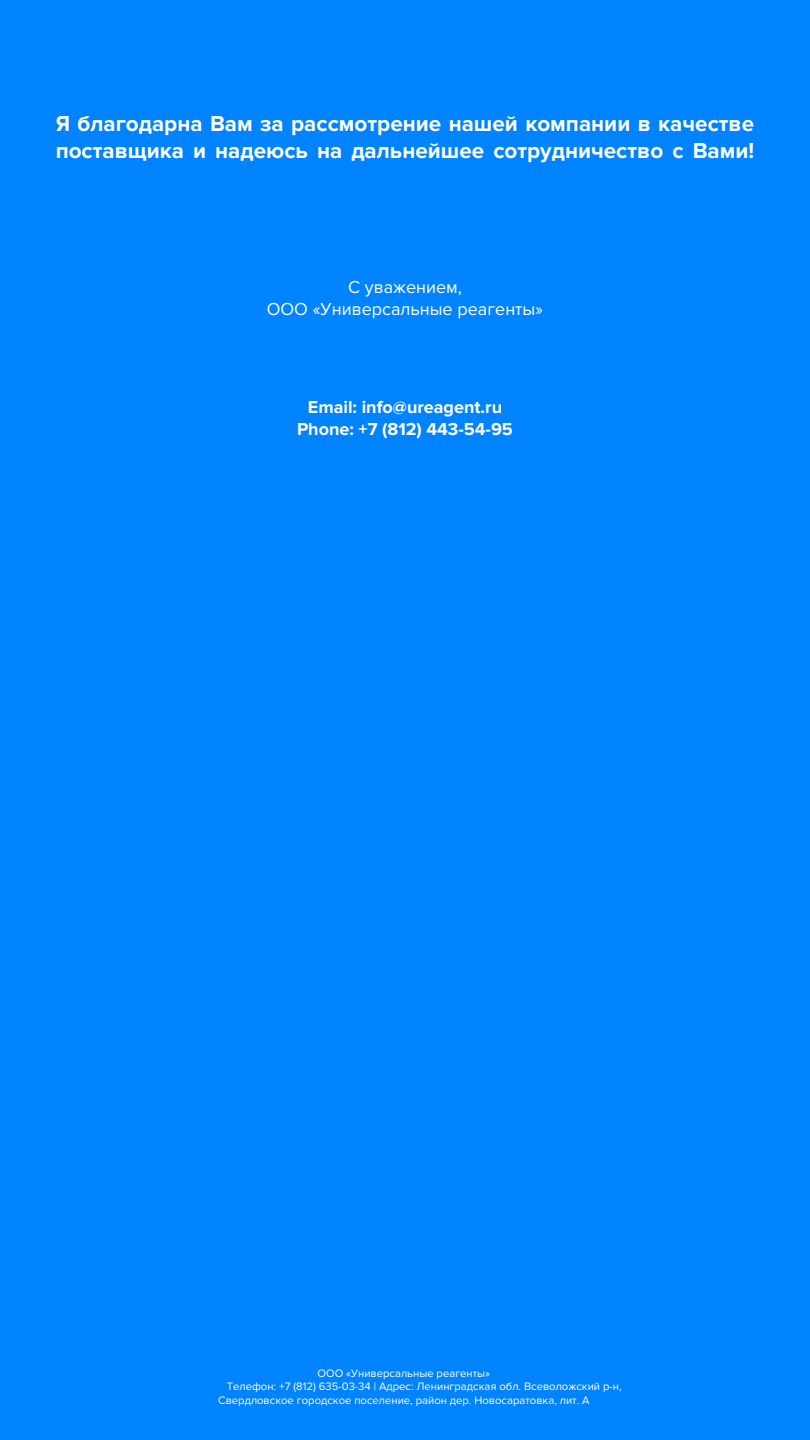
<style>
.page{position:relative;width:810px;height:1440px;background:#0083ff}
.page>*{position:absolute;margin:0;border:0;box-sizing:border-box;transform-origin:0 0}
.t1{font:700 22.5px/27px "Proxima Nova";color:#fff}
.t2{font:700 18px/21.6px "Proxima Nova";color:#fff;text-align:center}
.t3{font:18px/21.6px "Proxima Nova";color:#fff;text-align:center}
.t4{font:11.25px "Proxima Nova";color:#fff}
</style>
<div class="page">
<h1 class="t1" style="left:56px;top:111px;width:700px">Я благодарна Вам за рассмотрение нашей компании в качестве поставщика и надеюсь на дальнейшее сотрудничество с Вами!</h1>
<h2 class="t3" style="left:267px;top:277px;width:278px">С уважением,<br>ООО «Универсальные реагенты»</h2>
<h2 class="t2" style="left:297px;top:397px;width:217px">Email: info@ureagent.ru<br>Phone: +7 (812) 443-54-95</h2>
<p class="t4" style="left:317px;top:1367px;width:174px">ООО «Универсальные реагенты»</p>
<p class="t4" style="left:227px;top:1380px;width:396px">Телефон: +7 (812) 635-03-34 | Адрес: Ленинградская обл. Всеволожский р-н,</p>
<p class="t4" style="left:218px;top:1394px;width:373px">Свердловское городское поселение, район дер. Новосаратовка, лит. А</p>
</div>
